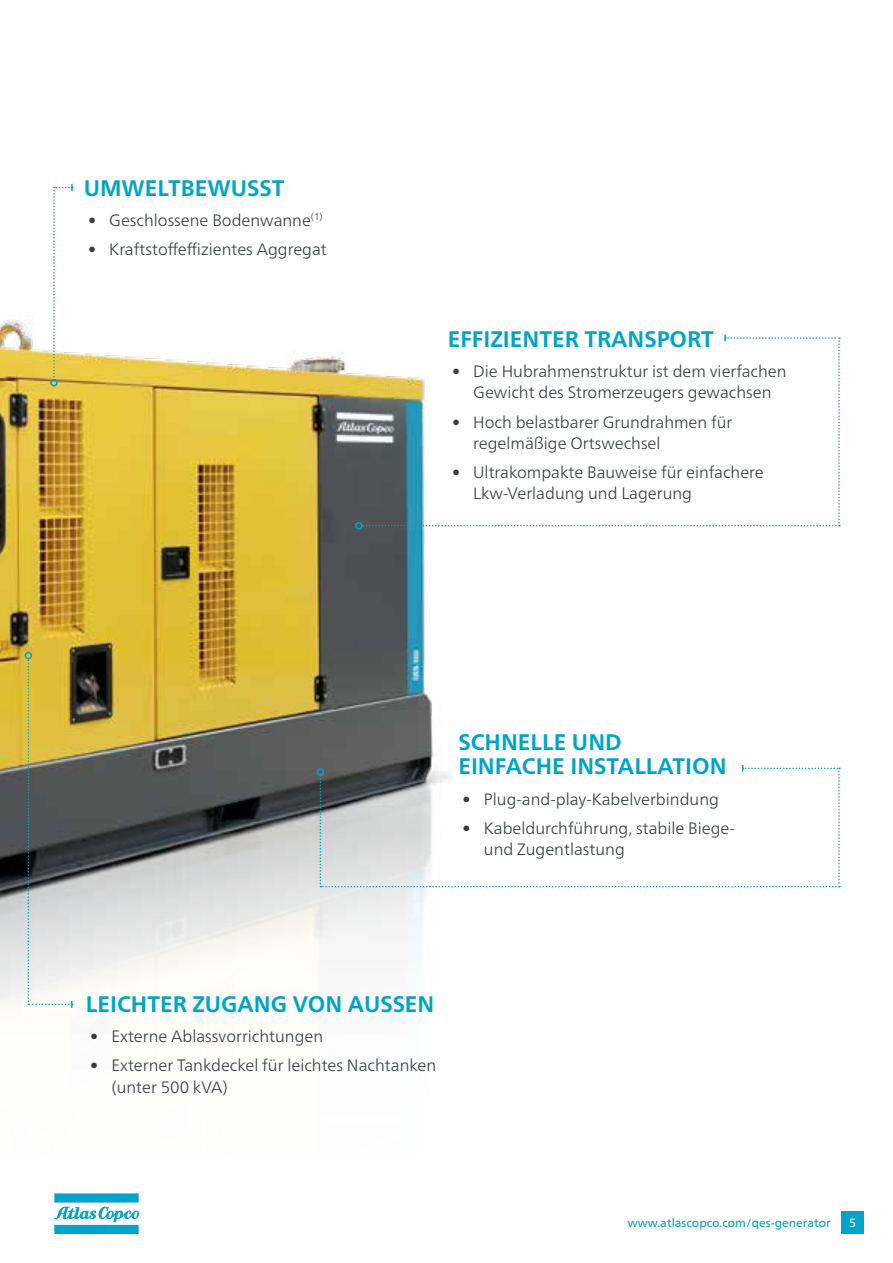
<style>
.page{position:relative;width:893px;height:1263px;background:#fff}
.page>*{position:absolute;margin:0;border:0;box-sizing:border-box;transform-origin:0 0}
.t1{font:700 22.5px/23.5px "Neue Frutiger World";color:#00a3c9}
.t2{font:300 16.5px/21px "Neue Frutiger World";color:#373d42}
.t3{font:12px "Neue Frutiger World";color:#00a3c9}
.t4{font:12px "Neue Frutiger World";color:#fff}
</style>
<div class="page">
<svg style="left:54px;top:1193px;width:85px;height:41px"></svg>
<div style="left:841px;top:1211px;width:23px;height:23px;background:#00a3c9"></div>
<img style="left:0;top:320px;width:483px;height:686px">
<svg style="left:28px;top:658px;width:45px;height:350px;background:#a8a17d"></svg>
<div style="left:25px;top:652px;width:7px;height:7px;border:2px solid #00a3c9;border-radius:50%"></div>
<svg style="left:362px;top:335px;width:478px;height:191px"></svg>
<div style="left:355px;top:522px;width:8px;height:7px;border:2px solid #00a3c9;border-radius:50%"></div>
<svg style="left:320px;top:765px;width:520px;height:122px"></svg>
<div style="left:317px;top:768px;width:7px;height:8px;border:2px solid #00a3c9;border-radius:50%"></div>
<svg style="left:53px;top:184px;width:20px;height:196px"></svg>
<div style="left:50px;top:379px;width:8px;height:7px;border:2px solid #00a3c9;border-radius:50%"></div>
<h1 class="t1" style="left:84px;top:176px;width:202px">UMWELTBEWUSST</h1>
<p class="t2" style="left:88px;top:210px;width:236px">• Geschlossene Bodenwanne<sup>(1)</sup></p>
<p class="t2" style="left:88px;top:239px;width:240px">• Kraftstoffeffizientes Aggregat</p>
<h1 class="t1" style="left:448px;top:327px;width:268px">EFFIZIENTER TRANSPORT</h1>
<p class="t2" style="left:452px;top:361px;width:336px;text-align:center">• Die Hubrahmenstruktur ist dem vierfachen<br>Gewicht des Stromerzeugers gewachsen</p>
<p class="t2" style="left:473px;top:412px;width:261px;text-indent:-21px">• Hoch belastbarer Grundrahmen für regelmäßige Ortswechsel</p>
<p class="t2" style="left:473px;top:462px;width:292px;text-indent:-21px">• Ultrakompakte Bauweise für einfachere<br>Lkw-Verladung und Lagerung</p>
<h1 class="t1" style="left:458px;top:730px;width:270px">SCHNELLE UND<br>EINFACHE INSTALLATION</h1>
<p class="t2" style="left:463px;top:789px;width:258px">• Plug-and-play-Kabelverbindung</p>
<p class="t2" style="left:484px;top:818px;width:252px;text-indent:-21px">• Kabeldurchführung, stabile Biege&shy;und Zugentlastung</p>
<h1 class="t1" style="left:86px;top:992px;width:350px">LEICHTER ZUGANG VON AUSSEN</h1>
<p class="t2" style="left:90px;top:1026px;width:235px">• Externe Ablassvorrichtungen</p>
<p class="t2" style="left:111px;top:1055px;width:326px;text-indent:-21px">• Externer Tankdeckel für leichtes Nachtanken (unter 500 kVA)</p>
<p class="t3" style="left:628px;top:1213px;width:205px">www.atlascopco.com/qes-generator</p>
<p class="t4" style="left:849px;top:1214px;width:8px">5</p>
</div>
